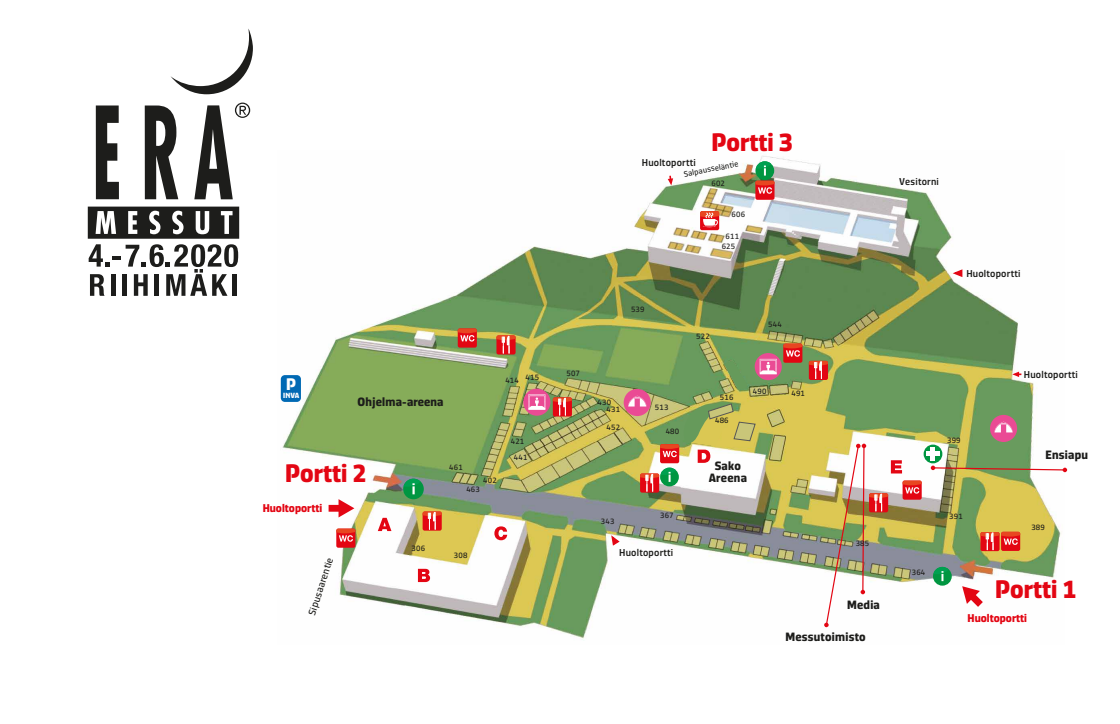
<style>
.page{position:relative;width:1120px;height:724px;background:#fff}
.page>*{position:absolute;margin:0;border:0;box-sizing:border-box;transform-origin:0 0}
.t1{font:700 25.6px "Dic Sans";color:#e30613}
.t2{font:700 16.84px "Dic Sans";color:#fff}
.t3{font:700 12.32px "Dic Sans";letter-spacing:.02em;color:#1d1d1b}
.t4{font:700 12.28px/12.4px "Dic Sans";letter-spacing:.02em;color:#1d1d1b;text-align:center}
.t5{font:700 11.44px "Dic Sans";color:#e30613}
.t6{font:500 10.12px "Dic Sans";letter-spacing:.02em;color:#1d1d1b}
.t7{font:10.12px "Dic Sans";color:#1d1d1b}
.t8{font:8.16px "Dic Sans";color:#1d1d1b}
.t9{font:8px "Dic Sans";letter-spacing:.02em;color:#1d1d1b}
.t10{font:700 7.64px "Dic Sans";color:#fff}
</style>
<div class="page">
<img style="left:280px;top:156px;width:783px;height:484px">
<div style="left:458px;top:328px;width:19px;height:19px;background:#e30613;border-radius:2px"></div>
<svg style="left:458px;top:328px;width:19px;height:13px"></svg>
<div style="left:755px;top:181px;width:19px;height:19px;background:#e30613;border-radius:2px"></div>
<svg style="left:755px;top:181px;width:19px;height:13px"></svg>
<div style="left:808px;top:361px;width:20px;height:19px;background:#e30613;border-radius:2px"></div>
<svg style="left:808px;top:361px;width:20px;height:18px"></svg>
<svg style="left:553px;top:397px;width:19px;height:19px"></svg>
<svg style="left:496px;top:335px;width:19px;height:19px"></svg>
<div style="left:700px;top:211px;width:19px;height:19px;background:#e30613;border-radius:2px"></div>
<svg style="left:700px;top:211px;width:19px;height:16px"></svg>
<div style="left:336px;top:528px;width:19px;height:19px;background:#e30613;border-radius:2px"></div>
<svg style="left:336px;top:528px;width:19px;height:13px"></svg>
<div style="left:755px;top:161px;width:19px;height:19px;background:#009641;border-radius:50%"></div>
<svg style="left:755px;top:161px;width:18px;height:14px"></svg>
<div style="left:933px;top:567px;width:18px;height:18px;background:#009641;border-radius:50%"></div>
<svg style="left:933px;top:567px;width:17px;height:14px"></svg>
<div style="left:403px;top:478px;width:21px;height:21px;background:#009641;border-radius:50%"></div>
<svg style="left:403px;top:478px;width:20px;height:16px"></svg>
<div style="left:1001px;top:531px;width:19px;height:20px;background:#e21317;border-radius:2px"></div>
<div style="left:783px;top:343px;width:19px;height:20px;background:#e30613;border-radius:2px"></div>
<svg style="left:783px;top:343px;width:19px;height:13px"></svg>
<svg style="left:980px;top:532px;width:19px;height:19px"></svg>
<svg style="left:980px;top:531px;width:40px;height:19px"></svg>
<svg style="left:422px;top:511px;width:20px;height:19px"></svg>
<svg style="left:378px;top:517px;width:13px;height:14px"></svg>
<svg style="left:418px;top:568px;width:12px;height:14px"></svg>
<svg style="left:494px;top:526px;width:13px;height:14px"></svg>
<svg style="left:610px;top:533px;width:11px;height:14px"></svg>
<svg style="left:950px;top:268px;width:13px;height:10px"></svg>
<svg style="left:1012px;top:371px;width:9px;height:6px"></svg>
<svg style="left:667px;top:174px;width:6px;height:11px"></svg>
<img style="left:824px;top:443px;width:97px;height:184px">
<svg style="left:930px;top:465px;width:137px;height:7px"></svg>
<div style="left:328px;top:505px;width:13px;height:6px;background:#e30613"></div>
<svg style="left:338px;top:499px;width:16px;height:18px"></svg>
<svg style="left:961px;top:586px;width:29px;height:28px"></svg>
<svg style="left:923px;top:444px;width:19px;height:19px"></svg>
<div style="left:930px;top:447px;width:5px;height:13px;background:#fff"></div>
<div style="left:926px;top:451px;width:13px;height:5px;background:#fff"></div>
<div style="left:623px;top:389px;width:27px;height:27px;background:#ea4b94;border-radius:50%"></div>
<div style="left:990px;top:415px;width:27px;height:27px;background:#ea4b94;border-radius:50%"></div>
<svg style="left:994px;top:421px;width:18px;height:11px"></svg>
<div style="left:523px;top:388px;width:27px;height:27px;background:#ea4b94;border-radius:50%"></div>
<svg style="left:528px;top:394px;width:17px;height:16px"></svg>
<svg style="left:754px;top:353px;width:27px;height:27px"></svg>
<svg style="left:759px;top:359px;width:17px;height:15px"></svg>
<svg style="left:723px;top:360px;width:24px;height:29px"></svg>
<svg style="left:628px;top:395px;width:127px;height:97px"></svg>
<svg style="left:145px;top:105px;width:33px;height:94px"></svg>
<svg style="left:194px;top:103px;width:56px;height:96px"></svg>
<svg style="left:170px;top:29px;width:83px;height:65px"></svg>
<svg style="left:88px;top:206px;width:151px;height:90px"></svg>
<div style="left:232px;top:274px;width:5px;height:22px;background:#1d1d1b"></div>
<svg style="left:96px;top:105px;width:23px;height:94px"></svg>
<div style="left:281px;top:375px;width:20px;height:27px;background:#0069b4;border-radius:4px"></div>
<h2 class="t2" style="left:286px;top:372px;width:11px">P</h2>
<p class="t10" style="left:283px;top:390px;width:18px">INVA</p>
<h3 class="t4" style="left:357px;top:395px;width:87px">Ohjelma-areena</h3>
<p class="t9" style="left:525px;top:372px;width:15px">415</p>
<p class="t9" style="left:505px;top:374px;width:15px">414</p>
<h1 class="t1" style="left:285px;top:454px;width:83px">Portti 2</h1>
<h3 class="t5" style="left:263px;top:500px;width:61px">Huoltoportti</h3>
<p class="t9" style="left:449px;top:461px;width:15px">461</p>
<p class="t9" style="left:483px;top:474px;width:15px">402</p>
<p class="t9" style="left:466px;top:483px;width:15px">463</p>
<p class="t9" style="left:511px;top:436px;width:15px">421</p>
<p class="t9" style="left:514px;top:451px;width:15px">441</p>
<p class="t7" style="left:305px;top:612px;width:61px;rotate:-72deg">Sipusaarentie</p>
<p class="t9" style="left:411px;top:542px;width:15px">306</p>
<p class="t9" style="left:454px;top:550px;width:15px">308</p>
<h1 class="t1" style="left:711px;top:123px;width:83px">Portti 3</h1>
<p class="t6" style="left:641px;top:156px;width:56px">Huoltoportti</p>
<p class="t8" style="left:682px;top:168px;width:57px;rotate:-11deg">Salpausseläntie</p>
<p class="t9" style="left:711px;top:178px;width:15px">602</p>
<p class="t9" style="left:731px;top:209px;width:15px">606</p>
<p class="t9" style="left:725px;top:231px;width:15px">611</p>
<p class="t9" style="left:721px;top:241px;width:15px">625</p>
<p class="t9" style="left:566px;top:367px;width:15px">507</p>
<p class="t9" style="left:631px;top:303px;width:15px">539</p>
<p class="t9" style="left:696px;top:330px;width:15px">522</p>
<p class="t9" style="left:768px;top:318px;width:15px">544</p>
<p class="t9" style="left:597px;top:396px;width:15px">430</p>
<p class="t9" style="left:606px;top:421px;width:15px">452</p>
<p class="t9" style="left:606px;top:403px;width:15px">431</p>
<p class="t9" style="left:601px;top:515px;width:15px">343</p>
<p class="t9" style="left:655px;top:401px;width:15px">513</p>
<p class="t9" style="left:665px;top:425px;width:15px">480</p>
<p class="t9" style="left:660px;top:509px;width:15px">367</p>
<p class="t6" style="left:619px;top:545px;width:56px">Huoltoportti</p>
<p class="t9" style="left:720px;top:391px;width:15px">516</p>
<p class="t9" style="left:715px;top:414px;width:15px">486</p>
<p class="t9" style="left:753px;top:385px;width:15px">490</p>
<h3 class="t4" style="left:708px;top:459px;width:40px">Sako<br>Areena</h3>
<p class="t9" style="left:791px;top:388px;width:15px">491</p>
<p class="t9" style="left:855px;top:537px;width:15px">385</p>
<h3 class="t4" style="left:847px;top:598px;width:34px">Media</h3>
<h3 class="t4" style="left:785px;top:630px;width:82px">Messutoimisto</h3>
<p class="t6" style="left:899px;top:175px;width:41px">Vesitorni</p>
<p class="t6" style="left:966px;top:266px;width:56px">Huoltoportti</p>
<p class="t6" style="left:1023px;top:367px;width:56px">Huoltoportti</p>
<p class="t9" style="left:911px;top:566px;width:15px">364</p>
<p class="t9" style="left:947px;top:434px;width:15px">399</p>
<p class="t9" style="left:949px;top:510px;width:15px">391</p>
<h3 class="t3" style="left:1045px;top:446px;width:44px">Ensiapu</h3>
<p class="t9" style="left:1031px;top:521px;width:15px">389</p>
<h1 class="t1" style="left:995px;top:570px;width:83px">Portti 1</h1>
<h3 class="t5" style="left:967px;top:609px;width:61px">Huoltoportti</h3>
</div>
